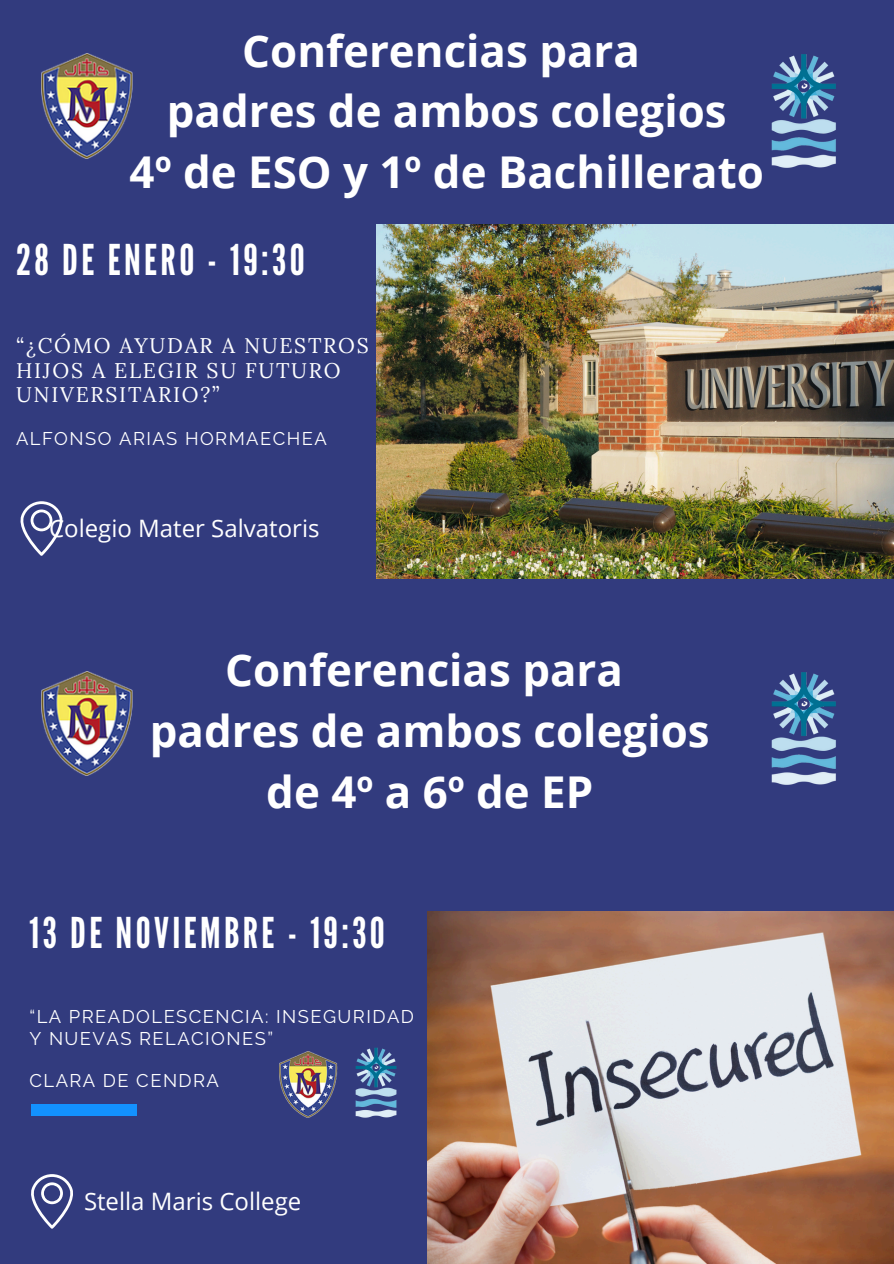
<style>
.page{position:relative;width:894px;height:1264px;background:#fff}
.page>*{position:absolute;margin:0;border:0;box-sizing:border-box;transform-origin:0 0}
.t1{font:700 43.8px/60.6px "Open Sans";color:#fff;text-align:center}
.t2{font:42.3px "League Gothic";letter-spacing:.08em;color:#fff}
.t3{font:24px "Open Sans";color:#fff}
.t4{font:21.15px/24.5px "Lora";letter-spacing:.08em;color:#fff}
.t5{font:18.3px/21.1px "Raleway";letter-spacing:.08em;color:#fff}
</style>
<div class="page">
<div style="left:0;top:0;width:893px;height:1263px;background:#323b7e"></div>
<img style="left:771px;top:54px;width:65px;height:114px">
<img style="left:42px;top:54px;width:91px;height:104px">
<div style="left:31px;top:1104px;width:106px;height:11px;background:#1391fe"></div>
<img style="left:279px;top:1051px;width:59px;height:66px">
<img style="left:355px;top:1047px;width:42px;height:71px">
<svg style="left:21px;top:501px;width:41px;height:55px"></svg>
<svg style="left:31px;top:1174px;width:42px;height:54px"></svg>
<img style="left:376px;top:225px;width:517px;height:353px">
<img style="left:771px;top:672px;width:65px;height:113px">
<img style="left:42px;top:671px;width:91px;height:104px">
<img style="left:427px;top:911px;width:466px;height:352px">
<p class="t1" style="left:130px;top:19px;width:635px">Conferencias para<br>padres de ambos colegios<br>4º de ESO y 1º de Bachillerato</p>
<p class="t2" style="left:16px;top:235px;width:290px">28 DE ENERO - 19:30</p>
<p class="t4" style="left:16px;top:333px;width:354px">“¿CÓMO AYUDAR A NUESTROS<br>HIJOS A ELEGIR SU FUTURO<br>UNIVERSITARIO?”</p>
<h2 class="t5" style="left:16px;top:427px;width:312px">ALFONSO ARIAS HORMAECHEA</h2>
<p class="t3" style="left:49px;top:511px;width:272px">Colegio Mater Salvatoris</p>
<p class="t1" style="left:150px;top:639px;width:561px">Conferencias para<br>padres de ambos colegios de 4º a 6º de EP</p>
<p class="t2" style="left:29px;top:908px;width:357px">13 DE NOVIEMBRE - 19:30</p>
<h1 class="t5" style="left:29px;top:1006px;width:386px">“LA PREADOLESCENCIA: INSEGURIDAD<br>Y NUEVAS RELACIONES”</h1>
<p class="t5" style="left:29px;top:1069px;width:191px">CLARA DE CENDRA</p>
<p class="t3" style="left:84px;top:1184px;width:219px">Stella Maris College</p>
</div>
